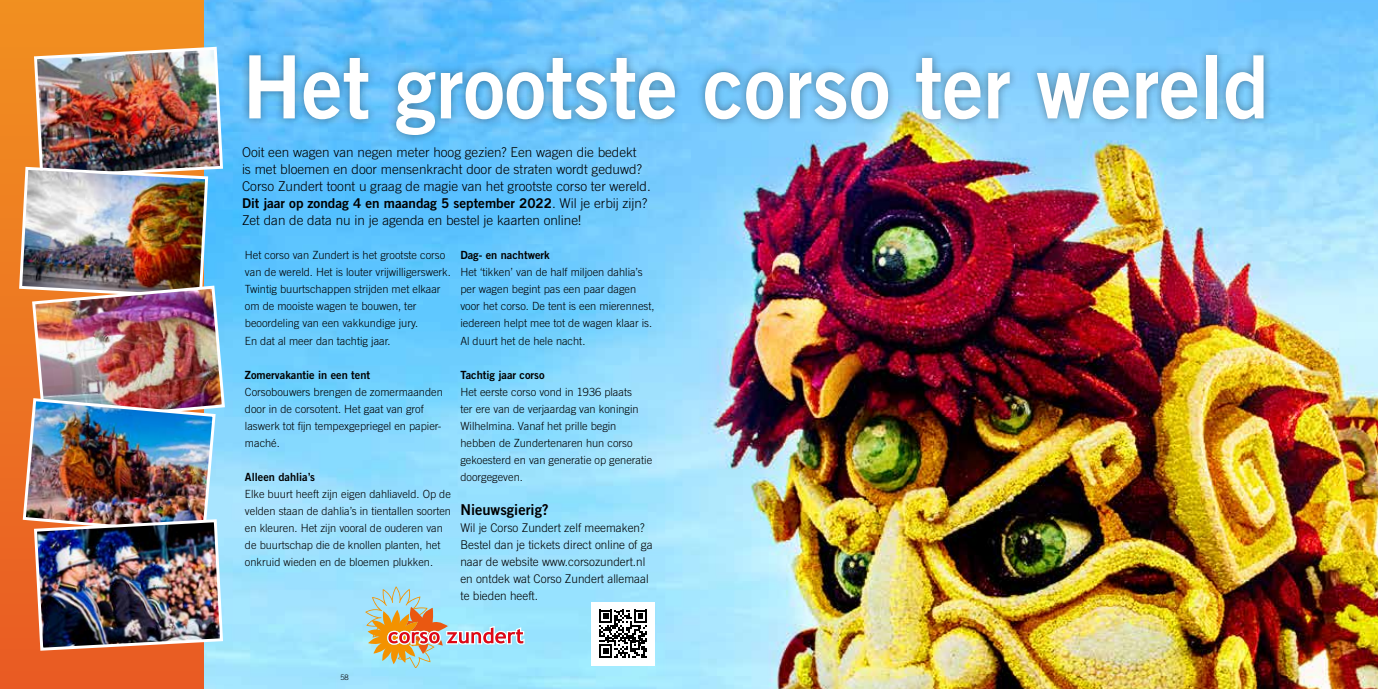
<style>
.page{position:relative;width:1378px;height:689px;background:#fff}
.page>*{position:absolute;margin:0;border:0;box-sizing:border-box;transform-origin:0 0}
.t1{font:87.3px "Trade Gothic LT Std Bd 2";color:#fff;scale:.94 1}
.t2{font:15px "Trade Gothic LT Std Bd 2";color:#000}
.t3{font:300 13.5px/17px "Trade Gothic LT Std";color:#000}
.t4{font:13.5px "Trade Gothic LT Std Bd 2";color:#000}
.t5{font:300 12px/17px "Trade Gothic LT Std";color:#000}
.t6{font:300 11.25px/17px "Trade Gothic LT Std";color:#000}
.t7{font:11.25px "Trade Gothic LT Std Bd 2";color:#000}
.t8{font:300 7.5px "Trade Gothic LT Std";color:#000}
.s1{font-family:"Trade Gothic LT Std";font-weight:300}
</style>
<div class="page">
<img style="left:203px;top:0;width:1175px;height:689px">
<svg style="left:365px;top:586px;width:159px;height:82px;background:#b3cac8"></svg>
<div style="left:0;top:0;width:203px;height:689px;background:linear-gradient(to bottom,#f19120,#e95b24)"></div>
<div style="left:591px;top:602px;width:64px;height:63px;background:#fff"></div>
<svg style="left:599px;top:609px;width:48px;height:49px"></svg>
<div style="left:240px;top:46px;width:449px;height:98px;background:#000;opacity:.4"></div>
<img style="left:18px;top:45px;width:208px;height:607px">
<div style="left:689px;top:46px;width:584px;height:98px;background:#000;opacity:.4"></div>
<h1 class="t1" style="left:242px;top:33px;width:1093px">Het grootste corso ter wereld</h1>
<p class="t3" style="left:242px;top:144px;width:410px">Ooit een wagen van negen meter hoog gezien? Een wagen die bedekt<br>is met bloemen en door mensenkracht door de straten wordt geduwd?<br>Corso Zundert toont u graag de magie van het grootste corso ter wereld.</p>
<p class="t4" style="left:242px;top:195px;width:407px">Dit jaar op zondag 4 en maandag 5 september 2022<span class="s1">. Wil je erbij zijn?</span></p>
<p class="t3" style="left:242px;top:212px;width:341px">Zet dan de data nu in je agenda en bestel je kaarten online!</p>
<p class="t6" style="left:245px;top:247px;width:207px">Het corso van Zundert is het grootste corso van de wereld. Het is louter vrijwilligerswerk.<br>Twintig buurtschappen strijden met elkaar om de mooiste wagen te bouwen, ter beoordeling van een vakkundige jury.<br>En dat al meer dan tachtig jaar.</p>
<p class="t7" style="left:245px;top:367px;width:127px">Zomervakantie in een tent</p>
<p class="t6" style="left:245px;top:383px;width:199px">Corsobouwers brengen de zomermaanden door in de corsotent. Het gaat van grof laswerk tot fijn tempexgepriegel en papier&shy;maché.</p>
<p class="t7" style="left:245px;top:470px;width:72px">Alleen dahlia’s</p>
<p class="t6" style="left:245px;top:485px;width:208px">Elke buurt heeft zijn eigen dahliaveld. Op de velden staan de dahlia’s in tientallen soorten en kleuren. Het zijn vooral de ouderen van de buurtschap die de knollen planten, het onkruid wieden en de bloemen plukken.</p>
<p class="t7" style="left:460px;top:248px;width:91px">Dag- en nachtwerk</p>
<p class="t6" style="left:460px;top:264px;width:196px">Het ‘tikken’ van de half miljoen dahlia’s per wagen begint pas een paar dagen voor het corso. De tent is een mierennest, iedereen helpt mee tot de wagen klaar is.<br>Al duurt het de hele nacht.</p>
<p class="t7" style="left:460px;top:367px;width:86px">Tachtig jaar corso</p>
<p class="t6" style="left:460px;top:383px;width:193px">Het eerste corso vond in 1936 plaats<br>ter ere van de verjaardag van koningin Wilhelmina. Vanaf het prille begin hebben de Zundertenaren hun corso gekoesterd en van generatie op generatie doorgegeven.</p>
<h2 class="t2" style="left:460px;top:500px;width:90px">Nieuwsgierig?</h2>
<p class="t5" style="left:460px;top:519px;width:194px">Wil je Corso Zundert zelf meemaken?<br>Bestel dan je tickets direct online of ga naar de website www.corsozundert.nl en ontdek wat Corso Zundert allemaal te bieden heeft.</p>
<p class="t8" style="left:340px;top:672px;width:10px">58</p>
</div>
